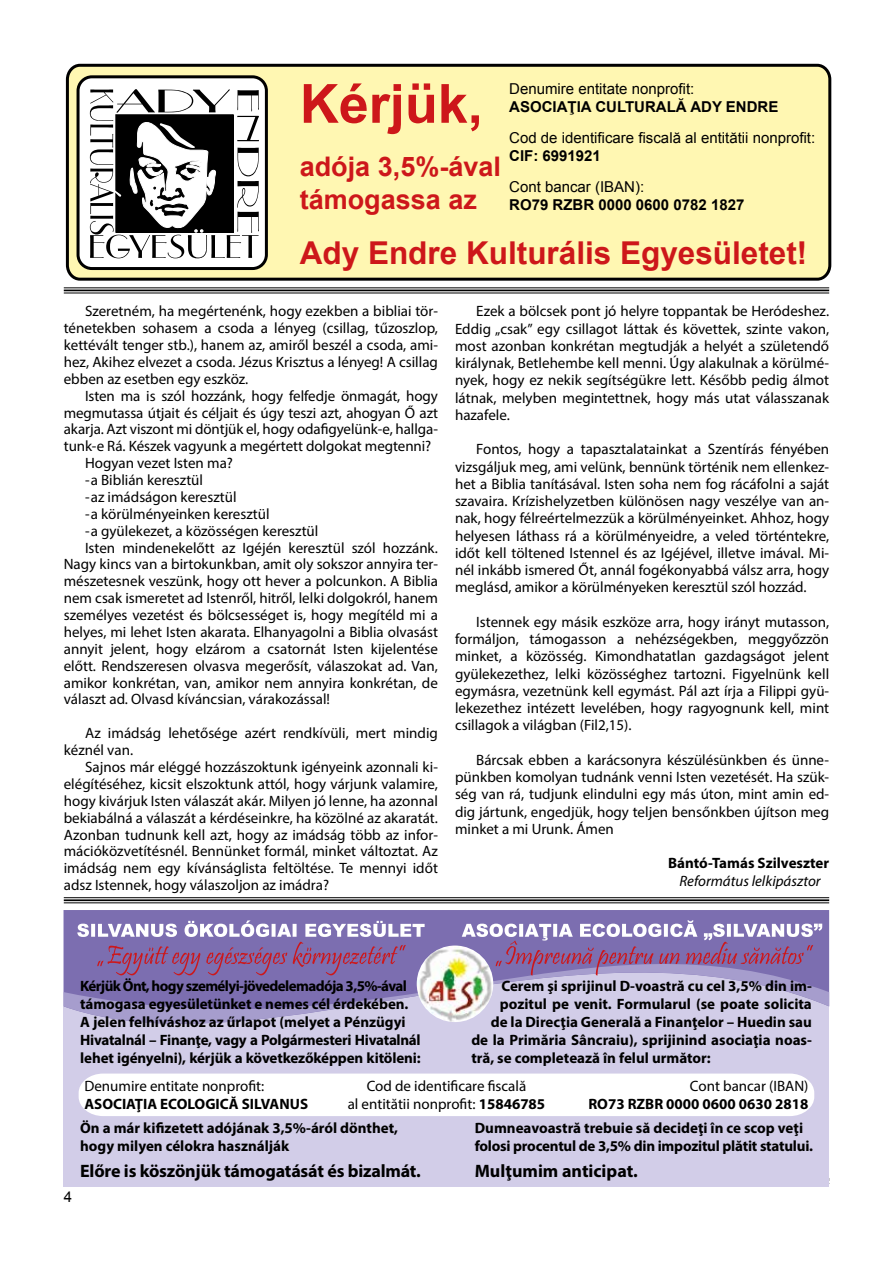
<style>
.page{position:relative;width:893px;height:1263px;background:#fff}
.page>*{position:absolute;margin:0;border:0;box-sizing:border-box;transform-origin:0 0}
.t1{font:700 54px "Arial";color:#cd171a}
.t2{font:700 31.5px "Arial";color:#cd171a}
.t3{font:700 27px/32.4px "Arial";color:#cd171a}
.t4{font:700 18px "Myriad Pro";letter-spacing:-.01em;color:#000}
.t5{font:15px/17.2px "Myriad Pro";color:#000;text-align:justify}
.t6{font:700 15px/18px "Myriad Pro";color:#000}
.t7{font:15px "Arial";color:#000}
.t8{font:700 15px "Arial";color:#000}
.t9{font:italic 15px "Myriad Pro";color:#000}
.s1{font-weight:700}
</style>
<div class="page">
<div style="left:64px;top:910px;width:765px;height:276px;background:#d2cde8"></div>
<svg style="left:64px;top:903px;width:765px;height:121px"></svg>
<svg style="left:77px;top:920px;width:348px;height:55px;background:#937aae"></svg>
<svg style="left:462px;top:920px;width:360px;height:55px;background:#967fb2"></svg>
<div style="left:79px;top:1073px;width:735px;height:43px;background:#fff"></div>
<img style="left:417px;top:945px;width:76px;height:77px;border-radius:38px">
<hr style="left:64px;top:897px;width:765px;height:1px;background:#000">
<hr style="left:64px;top:899px;width:765px;height:2px;background:#000">
<hr style="left:64px;top:902px;width:765px;height:1px;background:#000">
<hr style="left:64px;top:287px;width:765px;height:1px;background:#000">
<hr style="left:64px;top:290px;width:765px;height:1px;background:#000">
<hr style="left:64px;top:293px;width:765px;height:1px;background:#000">
<div style="left:65px;top:63px;width:767px;height:218px;background:#fff7b2"></div>
<div style="left:78px;top:77px;width:188px;height:191px;background:#fff;border-radius:14px"></div>
<div style="left:77px;top:75px;width:191px;height:195px;border:3px solid #000;border-radius:14px"></div>
<svg style="left:90px;top:89px;width:169px;height:169px"></svg>
<p class="t7" style="left:509px;top:79px;width:187px">Denumire entitate nonprofit:</p>
<p class="t8" style="left:509px;top:97px;width:271px">ASOCIAŢIA CULTURALĂ ADY ENDRE</p>
<p class="t7" style="left:509px;top:128px;width:307px">Cod de identificare fiscală al entitătii nonprofit:</p>
<p class="t8" style="left:509px;top:146px;width:93px">CIF: 6991921</p>
<p class="t7" style="left:509px;top:177px;width:137px">Cont bancar (IBAN):</p>
<p class="t8" style="left:509px;top:195px;width:237px">RO79 RZBR 0000 0600 0782 1827</p>
<h1 class="t1" style="left:300px;top:68px;width:185px">Kérjük,</h1>
<h3 class="t3" style="left:300px;top:152px;width:203px">adója 3,5%-ával támogassa az</h3>
<h2 class="t2" style="left:300px;top:232px;width:509px">Ady Endre Kulturális Egyesületet!</h2>
<p class="t5" style="left:64px;top:303px;width:376px;line-height:16.8px;text-indent:21px">Szeretném, ha megértenénk, hogy ezekben a bibliai tör&shy;ténetekben sohasem a csoda a lényeg (csillag, tűzoszlop, kettévált tenger stb.), hanem az, amiről beszél a csoda, ami&shy;hez, Akihez elvezet a csoda. Jézus Krisztus a lényeg! A csillag ebben az esetben egy eszköz.</p>
<p class="t5" style="left:85px;top:387px;width:354px">Isten ma is szól hozzánk, hogy felfedje önmagát, hogy</p>
<p class="t5" style="left:64px;top:404px;width:376px">megmutassa útjait és céljait és úgy teszi azt, ahogyan Ő azt</p>
<p class="t5" style="left:64px;top:421px;width:376px">akarja. Azt viszont mi döntjük el, hogy odafigyelünk-e, hallga-</p>
<p class="t5" style="left:64px;top:437px;width:369px">tunk-e Rá. Készek vagyunk a megértett dolgokat megtenni?</p>
<p class="t5" style="left:85px;top:454px;width:149px">Hogyan vezet Isten ma?</p>
<p class="t5" style="left:85px;top:471px;width:120px">-a Biblián keresztül</p>
<p class="t5" style="left:85px;top:488px;width:153px">-az imádságon keresztül</p>
<p class="t5" style="left:85px;top:505px;width:186px">-a körülményeinken keresztül</p>
<p class="t5" style="left:85px;top:522px;width:235px">-a gyülekezet, a közösségen keresztül</p>
<p class="t5" style="left:85px;top:539px;width:354px">Isten mindenekelőtt az Igéjén keresztül szól hozzánk.</p>
<p class="t5" style="left:64px;top:556px;width:376px">Nagy kincs van a birtokunkban, amit oly sokszor annyira ter-</p>
<p class="t5" style="left:64px;top:572px;width:376px">mészetesnek veszünk, hogy ott hever a polcunkon. A Biblia</p>
<p class="t5" style="left:64px;top:589px;width:376px">nem csak ismeretet ad Istenről, hitről, lelki dolgokról, hanem</p>
<p class="t5" style="left:64px;top:606px;width:376px">személyes vezetést és bölcsességet is, hogy megítéld mi a</p>
<p class="t5" style="left:64px;top:623px;width:376px">helyes, mi lehet Isten akarata. Elhanyagolni a Biblia olvasást</p>
<p class="t5" style="left:64px;top:640px;width:376px">annyit jelent, hogy elzárom a csatornát Isten kijelentése</p>
<p class="t5" style="left:64px;top:657px;width:376px">előtt. Rendszeresen olvasva megerősít, válaszokat ad. Van,</p>
<p class="t5" style="left:64px;top:674px;width:376px">amikor konkrétan, van, amikor nem annyira konkrétan, de</p>
<p class="t5" style="left:64px;top:691px;width:268px">választ ad. Olvasd kíváncsian, várakozással!</p>
<p class="t5" style="left:64px;top:724px;width:376px;line-height:16.8px;text-indent:21px">Az imádság lehetősége azért rendkívüli, mert mindig kéznél van.</p>
<p class="t5" style="left:64px;top:758px;width:376px;line-height:16.8px;text-indent:21px">Sajnos már eléggé hozzászoktunk igényeink azonnali ki&shy;elégítéséhez, kicsit elszoktunk attól, hogy várjunk valamire, hogy kivárjuk Isten válaszát akár. Milyen jó lenne, ha azonnal bekiabálná a válaszát a kérdéseinkre, ha közölné az akaratát.<br>Azonban tudnunk kell azt, hogy az imádság több az infor&shy;mációközvetítésnél. Bennünket formál, minket változtat. Az imádság nem egy kívánságlista feltöltése. Te mennyi időt adsz Istennek, hogy válaszoljon az imádra?</p>
<p class="t5" style="left:455px;top:302px;width:376px;text-indent:21px">Ezek a bölcsek pont jó helyre toppantak be Heródeshez.<br>Eddig „csak” egy csillagot láttak és követtek, szinte vakon, most azonban konkrétan megtudják a helyét a születendő királynak, Betlehembe kell menni. Úgy alakulnak a körülmé&shy;nyek, hogy ez nekik segítségükre lett. Később pedig álmot látnak, melyben megintettnek, hogy más utat válasszanak hazafele.</p>
<p class="t5" style="left:455px;top:440px;width:376px;text-indent:21px">Fontos, hogy a tapasztalatainkat a Szentírás fényében vizsgáljuk meg, ami velünk, bennünk történik nem ellenkez&shy;het a Biblia tanításával. Isten soha nem fog rácáfolni a saját szavaira. Krízishelyzetben különösen nagy veszélye van an&shy;nak, hogy félreértelmezzük a körülményeinket. Ahhoz, hogy helyesen láthass rá a körülményeidre, a veled történtekre, időt kell töltened Istennel és az Igéjével, illetve imával. Mi&shy;nél inkább ismered Őt, annál fogékonyabbá válsz arra, hogy meglásd, amikor a körülményeken keresztül szól hozzád.</p>
<p class="t5" style="left:455px;top:613px;width:376px;text-indent:21px">Istennek egy másik eszköze arra, hogy irányt mutasson, formáljon, támogasson a nehézségekben, meggyőzzön minket, a közösség. Kimondhatatlan gazdagságot jelent gyülekezethez, lelki közösséghez tartozni. Figyelnünk kell egymásra, vezetnünk kell egymást. Pál azt írja a Filippi gyü&shy;lekezethez intézett levelében, hogy ragyognunk kell, mint csillagok a világban (Fil2,15).</p>
<p class="t5" style="left:455px;top:751px;width:376px;text-indent:21px">Bárcsak ebben a karácsonyra készülésünkben és ünne&shy;pünkben komolyan tudnánk venni Isten vezetését. Ha szük&shy;ség van rá, tudjunk elindulni egy más úton, mint amin ed&shy;dig jártunk, engedjük, hogy teljen bensőnkben újítson meg minket a mi Urunk. Ámen</p>
<p class="t6" style="left:668px;top:854px;width:163px">Bántó-Tamás Szilveszter</p>
<p class="t9" style="left:679px;top:871px;width:143px">Református lelkipásztor</p>
<p class="t6" style="left:80px;top:977px;width:342px">Kérjük Önt, hogy személyi-jövedelemadója 3,5%-ával támogasa egyesületünket e nemes cél érdekében.<br>A jelen felhíváshoz az űrlapot (melyet a Pénzügyi Hivatalnál – Finanţe, vagy a Polgármesteri Hivatalnál lehet igényelni), kérjük a következőképpen kitöleni:</p>
<p class="t6" style="left:501px;top:977px;width:312px">Cerem şi sprijinul D-voastră cu cel 3,5% din im-</p>
<p class="t6" style="left:500px;top:995px;width:313px">pozitul pe venit. Formularul (se poate solicita</p>
<p class="t6" style="left:491px;top:1013px;width:322px">de la Direcţia Generală a Finanţelor – Huedin sau</p>
<p class="t6" style="left:471px;top:1031px;width:342px">de la Primăria Sâncraiu), sprijinind asociaţia noas-</p>
<p class="t6" style="left:471px;top:1049px;width:241px">tră, se completează în felul următor:</p>
<p class="t5" style="left:84px;top:1077px;width:181px">Denumire entitate nonprofit:</p>
<p class="t6" style="left:84px;top:1095px;width:225px">ASOCIAŢIA ECOLOGICĂ SILVANUS</p>
<p class="t5" style="left:348px;top:1077px;width:199px;line-height:18px;text-align:center">Cod de identificare fiscală<br>al entitătii nonprofit: <span class="s1">15846785</span></p>
<p class="t5" style="left:690px;top:1077px;width:120px">Cont bancar (IBAN)</p>
<p class="t6" style="left:588px;top:1095px;width:222px">RO73 RZBR 0000 0600 0630 2818</p>
<p class="t7" style="left:64px;top:1186px;width:10px">4</p>
<p class="t6" style="left:80px;top:1119px;width:319px">Ön a már kifizetett adójának 3,5%-áról dönthet, hogy milyen célokra használják</p>
<p class="t4" style="left:80px;top:1159px;width:342px">Előre is köszönjük támogatását és bizalmát.</p>
<p class="t6" style="left:475px;top:1119px;width:340px">Dumneavoastră trebuie să decideţi în ce scop veţi folosi procentul de 3,5% din impozitul plătit statului.</p>
<p class="t4" style="left:475px;top:1159px;width:165px">Mulţumim anticipat.</p>
</div>
